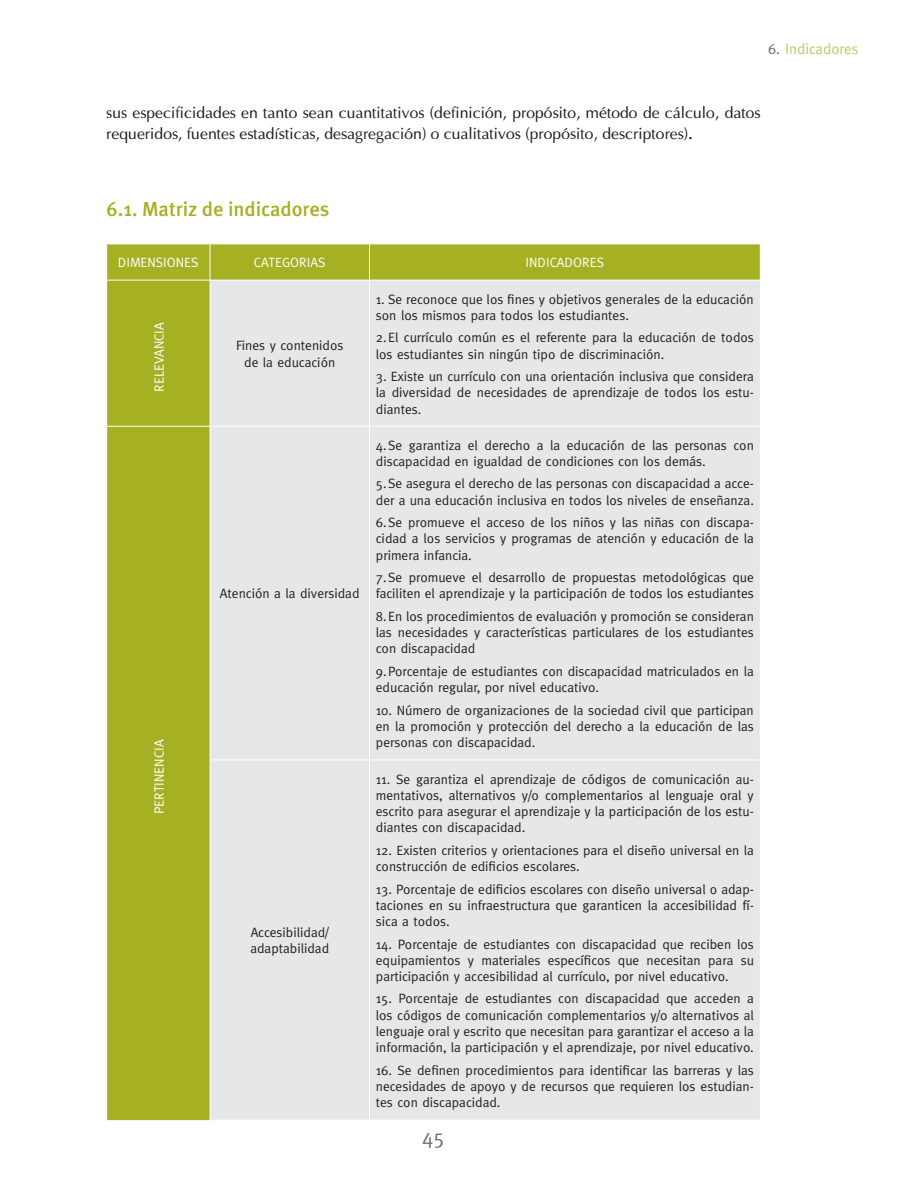
<style>
.page{position:relative;width:918px;height:1188px;background:#fff}
.page>*{position:absolute;margin:0;border:0;box-sizing:border-box;transform-origin:0 0}
.t1{font:21px "Meta";color:#6d6f71}
.t2{font:500 20.25px "Meta";color:#a6b023}
.t3{font:15.75px/20.2px "Optima";color:#231f20}
.t4{font:15px "Meta";color:#c0c765}
.t5{font:13.5px/16.2px "Meta";color:#231f20;text-align:justify}
.t6{font:13.5px "Meta";color:#fff}
.s1{color:#6d6f71}
.s2{font-weight:700}
</style>
<div class="page">
<div style="left:107px;top:245px;width:653px;height:875px;background:#a6b023"></div>
<div style="left:211px;top:281px;width:549px;height:839px;background:#e6e7e9"></div>
<hr style="left:210px;top:244px;width:1px;height:36px;background:#fff">
<hr style="left:369px;top:244px;width:1px;height:36px;background:#fff">
<hr style="left:106px;top:280px;width:104px;height:1px;background:#fff">
<hr style="left:210px;top:280px;width:1px;height:146px;background:#fff">
<hr style="left:210px;top:280px;width:159px;height:1px;background:#fff">
<hr style="left:369px;top:280px;width:1px;height:146px;background:#fff">
<hr style="left:369px;top:280px;width:392px;height:1px;background:#fff">
<hr style="left:106px;top:426px;width:104px;height:1px;background:#fff">
<hr style="left:210px;top:427px;width:1px;height:333px;background:#fff">
<hr style="left:210px;top:426px;width:159px;height:1px;background:#fff">
<hr style="left:369px;top:427px;width:1px;height:333px;background:#fff">
<hr style="left:369px;top:426px;width:392px;height:1px;background:#fff">
<hr style="left:210px;top:760px;width:1px;height:360px;background:#fff">
<hr style="left:210px;top:760px;width:159px;height:1px;background:#fff">
<hr style="left:369px;top:760px;width:1px;height:360px;background:#fff">
<hr style="left:369px;top:760px;width:392px;height:1px;background:#fff">
<p class="t4" style="left:768px;top:41px;width:92px"><span class="s1">6.</span> Indicadores</p>
<p class="t3" style="left:106px;top:103px;width:656px">sus especificidades en tanto sean cuantitativos (definición, propósito, método de cálculo, datos requeridos, fuentes estadísticas, desagregación) o cualitativos (propósito, descriptores)<span class="s2">.</span></p>
<h2 class="t2" style="left:106px;top:198px;width:225px">6.1. Matriz de indicadores</h2>
<p class="t6" style="left:118px;top:255px;width:82px">DIMENSIONES</p>
<p class="t6" style="left:254px;top:255px;width:73px">CATEGORIAS</p>
<p class="t6" style="left:526px;top:255px;width:80px">INDICADORES</p>
<p class="t6" style="left:151px;top:392px;width:71px;rotate:-90deg">RELEVANCIA</p>
<p class="t6" style="left:151px;top:814px;width:76px;rotate:-90deg">PERTINENCIA</p>
<p class="t5" style="left:236px;top:337px;width:109px;text-align:center">Fines y contenidos de la educación</p>
<p class="t5" style="left:220px;top:586px;width:141px">Atención a la diversidad</p>
<p class="t5" style="left:250px;top:924px;width:80px">Accesibilidad/ adaptabilidad</p>
<p class="t5" style="left:376px;top:291px;width:380px">1. Se reconoce que los fines y objetivos generales de la educación son los mismos para todos los estudiantes.</p>
<p class="t5" style="left:376px;top:329px;width:380px">2.El currículo común es el referente para la educación de todos los estudiantes sin ningún tipo de discriminación.</p>
<p class="t5" style="left:376px;top:368px;width:380px">3. Existe un currículo con una orientación inclusiva que considera la diversidad de necesidades de aprendizaje de todos los estu&shy;diantes.</p>
<p class="t5" style="left:376px;top:437px;width:380px">4.Se garantiza el derecho a la educación de las personas con discapacidad en igualdad de condiciones con los demás.</p>
<p class="t5" style="left:376px;top:476px;width:380px">5.Se asegura el derecho de las personas con discapacidad a acce&shy;der a una educación inclusiva en todos los niveles de enseñanza.</p>
<p class="t5" style="left:376px;top:514px;width:380px">6.Se promueve el acceso de los niños y las niñas con discapa&shy;cidad a los servicios y programas de atención y educación de la primera infancia.</p>
<p class="t5" style="left:376px;top:569px;width:380px">7.Se promueve el desarrollo de propuestas metodológicas que faciliten el aprendizaje y la participación de todos los estudiantes</p>
<p class="t5" style="left:376px;top:608px;width:380px">8.En los procedimientos de evaluación y promoción se consideran las necesidades y características particulares de los estudiantes con discapacidad</p>
<p class="t5" style="left:376px;top:663px;width:380px">9.Porcentaje de estudiantes con discapacidad matriculados en la educación regular, por nivel educativo.</p>
<p class="t5" style="left:376px;top:702px;width:380px">10. Número de organizaciones de la sociedad civil que participan en la promoción y protección del derecho a la educación de las personas con discapacidad.</p>
<p class="t5" style="left:376px;top:771px;width:380px">11. Se garantiza el aprendizaje de códigos de comunicación au&shy;mentativos, alternativos y/o complementarios al lenguaje oral y escrito para asegurar el aprendizaje y la participación de los estu&shy;diantes con discapacidad.</p>
<p class="t5" style="left:376px;top:842px;width:380px">12. Existen criterios y orientaciones para el diseño universal en la construcción de edificios escolares.</p>
<p class="t5" style="left:376px;top:881px;width:380px">13. Porcentaje de edificios escolares con diseño universal o adap&shy;taciones en su infraestructura que garanticen la accesibilidad fí&shy;sica a todos.</p>
<p class="t5" style="left:376px;top:936px;width:380px">14. Porcentaje de estudiantes con discapacidad que reciben los equipamientos y materiales específicos que necesitan para su participación y accesibilidad al currículo, por nivel educativo.</p>
<p class="t5" style="left:376px;top:991px;width:380px">15. Porcentaje de estudiantes con discapacidad que acceden a los códigos de comunicación complementarios y/o alternativos al lenguaje oral y escrito que necesitan para garantizar el acceso a la información, la participación y el aprendizaje, por nivel educativo.</p>
<p class="t5" style="left:376px;top:1062px;width:380px">16. Se definen procedimientos para identificar las barreras y las necesidades de apoyo y de recursos que requieren los estudian&shy;tes con discapacidad.</p>
<h1 class="t1" style="left:422px;top:1125px;width:24px">45</h1>
</div>
